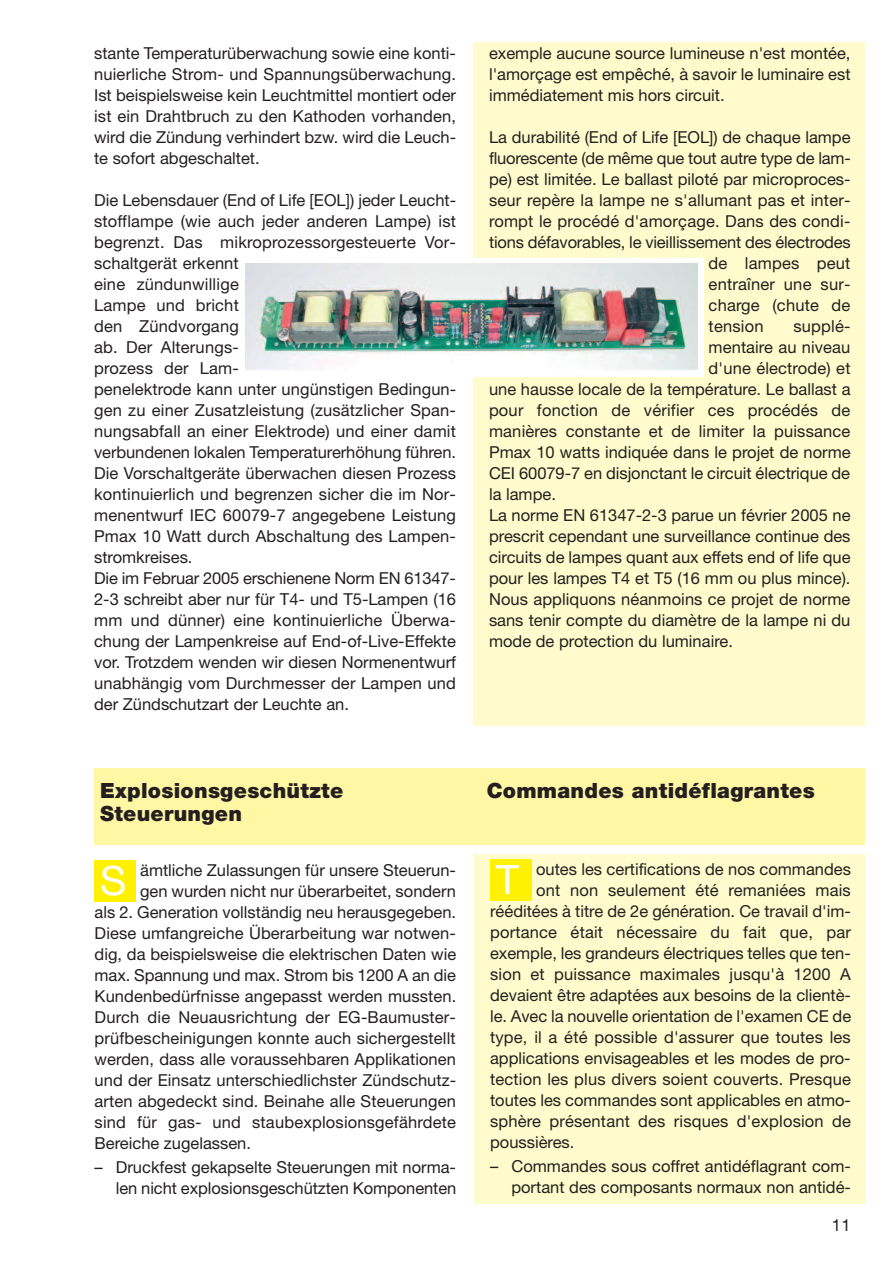
<style>
.page{position:relative;width:893px;height:1263px;background:#fff}
.page>*{position:absolute;margin:0;border:0;box-sizing:border-box;transform-origin:0 0}
.t1{font:40.5px "Helvetica Neue";color:#fff}
.t2{font:900 21px/22.5px "Helvetica Neue";letter-spacing:.015em;color:#231f20}
.t3{font:16.5px/21px "Helvetica Neue";color:#231f20;text-align:justify}
.t4{font:16.5px "Helvetica Neue";color:#231f20}
</style>
<div class="page">
<div style="left:474px;top:855px;width:391px;height:349px;background:#fffbcc"></div>
<div style="left:473px;top:43px;width:391px;height:683px;background:#fffbcc"></div>
<div style="left:94px;top:768px;width:387px;height:77px;background:#fff7a4"></div>
<div style="left:481px;top:768px;width:383px;height:77px;background:#fff7a4"></div>
<div style="left:94px;top:860px;width:42px;height:41px;background:#fff101"></div>
<div style="left:490px;top:859px;width:41px;height:42px;background:#fff101"></div>
<div style="left:243px;top:258px;width:461px;height:119px;background:#fff"></div>
<img style="left:246px;top:263px;width:451px;height:107px">
<p class="t3" style="left:94px;top:44px;width:364px">stante Temperaturüberwachung sowie eine konti&shy;nuierliche Strom- und Spannungsüberwachung.<br>Ist beispielsweise kein Leuchtmittel montiert oder ist ein Drahtbruch zu den Kathoden vorhanden, wird die Zündung verhindert bzw. wird die Leuch&shy;te sofort abgeschaltet.</p>
<p class="t3" style="left:94px;top:191px;width:364px;text-align:left">Die Lebensdauer (End of Life [EOL]) jeder Leucht&shy;stofflampe (wie auch jeder anderen Lampe) ist begrenzt. Das mikroprozessorgesteuerte Vor&shy;schaltgerät erkennt<br>eine zündunwillige<br>Lampe und bricht<br>den Zündvorgang<br>ab. Der Alterungs-<br>prozess der Lam-<br>penelektrode kann unter ungünstigen Bedingun&shy;gen zu einer Zusatzleistung (zusätzlicher Span&shy;nungsabfall an einer Elektrode) und einer damit verbundenen lokalen Temperaturerhöhung führen.<br>Die Vorschaltgeräte überwachen diesen Prozess kontinuierlich und begrenzen sicher die im Nor&shy;menentwurf IEC 60079-7 angegebene Leistung Pmax 10 Watt durch Abschaltung des Lampen&shy;stromkreises.<br>Die im Februar 2005 erschienene Norm EN 61347- 2-3 schreibt aber nur für T4- und T5-Lampen (16 mm und dünner) eine kontinuierliche Überwa&shy;chung der Lampenkreise auf End-of-Live-Effekte vor. Trotzdem wenden wir diesen Normenentwurf unabhängig vom Durchmesser der Lampen und der Zündschutzart der Leuchte an.</p>
<p class="t3" style="left:489px;top:44px;width:363px">exemple aucune source lumineuse n'est montée, l'amorçage est empêché, à savoir le luminaire est immédiatement mis hors circuit.</p>
<p class="t3" style="left:489px;top:128px;width:363px">La durabilité (End of Life [EOL]) de chaque lampe</p>
<p class="t3" style="left:489px;top:149px;width:363px">fluorescente (de même que tout autre type de lam-</p>
<p class="t3" style="left:489px;top:170px;width:363px">pe) est limitée. Le ballast piloté par microproces-</p>
<p class="t3" style="left:489px;top:191px;width:363px">seur repère la lampe ne s'allumant pas et inter-</p>
<p class="t3" style="left:489px;top:212px;width:363px">rompt le procédé d'amorçage. Dans des condi-</p>
<p class="t3" style="left:489px;top:233px;width:363px">tions défavorables, le vieillissement des électrodes</p>
<p class="t3" style="left:709px;top:254px;width:143px">de lampes peut</p>
<p class="t3" style="left:709px;top:275px;width:143px">entraîner une sur-</p>
<p class="t3" style="left:709px;top:296px;width:143px">charge (chute de</p>
<p class="t3" style="left:709px;top:317px;width:56px">tension</p>
<p class="t3" style="left:793px;top:317px;width:59px">supplé-</p>
<p class="t3" style="left:709px;top:338px;width:143px">mentaire au niveau</p>
<p class="t3" style="left:709px;top:359px;width:143px">d'une électrode) et</p>
<p class="t3" style="left:489px;top:380px;width:363px">une hausse locale de la température. Le ballast a</p>
<p class="t3" style="left:489px;top:401px;width:363px">pour fonction de vérifier ces procédés de</p>
<p class="t3" style="left:489px;top:422px;width:363px">manières constante et de limiter la puissance</p>
<p class="t3" style="left:489px;top:443px;width:363px">Pmax 10 watts indiquée dans le projet de norme</p>
<p class="t3" style="left:489px;top:464px;width:363px">CEI 60079-7 en disjonctant le circuit électrique de</p>
<p class="t3" style="left:489px;top:485px;width:68px">la lampe.</p>
<p class="t3" style="left:489px;top:506px;width:363px">La norme EN 61347-2-3 parue un février 2005 ne</p>
<p class="t3" style="left:489px;top:527px;width:363px">prescrit cependant une surveillance continue des</p>
<p class="t3" style="left:489px;top:548px;width:363px">circuits de lampes quant aux effets end of life que</p>
<p class="t3" style="left:489px;top:569px;width:363px">pour les lampes T4 et T5 (16 mm ou plus mince).</p>
<p class="t3" style="left:489px;top:590px;width:363px">Nous appliquons néanmoins ce projet de norme</p>
<p class="t3" style="left:489px;top:611px;width:363px">sans tenir compte du diamètre de la lampe ni du</p>
<p class="t3" style="left:489px;top:632px;width:245px">mode de protection du luminaire.</p>
<p class="t2" style="left:100px;top:781px;width:245px">Explosionsgeschützte<br>Steuerungen</p>
<p class="t2" style="left:487px;top:781px;width:330px">Commandes antidéflagrantes</p>
<p class="t3" style="left:140px;top:861px;width:317px">ämtliche Zulassungen für unsere Steuerun-</p>
<p class="t3" style="left:140px;top:882px;width:317px">gen wurden nicht nur überarbeitet, sondern</p>
<p class="t3" style="left:95px;top:903px;width:363px">als 2. Generation vollständig neu herausgegeben.</p>
<p class="t3" style="left:95px;top:924px;width:363px">Diese umfangreiche Überarbeitung war notwen-</p>
<p class="t3" style="left:95px;top:945px;width:363px">dig, da beispielsweise die elektrischen Daten wie</p>
<p class="t3" style="left:95px;top:966px;width:363px">max. Spannung und max. Strom bis 1200 A an die</p>
<p class="t3" style="left:95px;top:987px;width:363px">Kundenbedürfnisse angepasst werden mussten.</p>
<p class="t3" style="left:95px;top:1008px;width:363px">Durch die Neuausrichtung der EG-Baumuster-</p>
<p class="t3" style="left:95px;top:1029px;width:363px">prüfbescheinigungen konnte auch sichergestellt</p>
<p class="t3" style="left:95px;top:1050px;width:363px">werden, dass alle voraussehbaren Applikationen</p>
<p class="t3" style="left:95px;top:1071px;width:363px">und der Einsatz unterschiedlichster Zündschutz-</p>
<p class="t3" style="left:95px;top:1092px;width:363px">arten abgedeckt sind. Beinahe alle Steuerungen</p>
<p class="t3" style="left:95px;top:1113px;width:363px">sind für gas- und staubexplosionsgefährdete</p>
<p class="t3" style="left:95px;top:1134px;width:158px">Bereiche zugelassen.</p>
<p class="t3" style="left:95px;top:1158px;width:363px;text-align:right">– Druckfest gekapselte Steuerungen mit norma&shy;len nicht explosionsgeschützten Komponenten</p>
<h1 class="t1" style="left:100px;top:866px;width:28px">S</h1>
<p class="t3" style="left:536px;top:860px;width:316px">outes les certifications de nos commandes</p>
<h1 class="t1" style="left:496px;top:865px;width:25px">T</h1>
<p class="t3" style="left:536px;top:881px;width:316px">ont non seulement été remaniées mais</p>
<p class="t3" style="left:490px;top:902px;width:362px">rééditées à titre de 2e génération. Ce travail d'im-</p>
<p class="t3" style="left:490px;top:923px;width:362px">portance était nécessaire du fait que, par</p>
<p class="t3" style="left:490px;top:944px;width:362px">exemple, les grandeurs électriques telles que ten-</p>
<p class="t3" style="left:490px;top:965px;width:362px">sion et puissance maximales jusqu'à 1200 A</p>
<p class="t3" style="left:490px;top:986px;width:362px">devaient être adaptées aux besoins de la clientè-</p>
<p class="t3" style="left:490px;top:1007px;width:363px">le. Avec la nouvelle orientation de l'examen CE de</p>
<p class="t3" style="left:490px;top:1028px;width:362px">type, il a été possible d'assurer que toutes les</p>
<p class="t3" style="left:490px;top:1049px;width:362px">applications envisageables et les modes de pro-</p>
<p class="t3" style="left:490px;top:1070px;width:362px">tection les plus divers soient couverts. Presque</p>
<p class="t3" style="left:490px;top:1091px;width:362px">toutes les commandes sont applicables en atmo-</p>
<p class="t3" style="left:490px;top:1112px;width:362px">sphère présentant des risques d'explosion de</p>
<p class="t3" style="left:490px;top:1133px;width:86px">poussières.</p>
<p class="t3" style="left:490px;top:1157px;width:362px;text-align:right">– Commandes sous coffret antidéflagrant com&shy;portant des composants normaux non antidé-</p>
<p class="t4" style="left:832px;top:1216px;width:20px">11</p>
</div>
